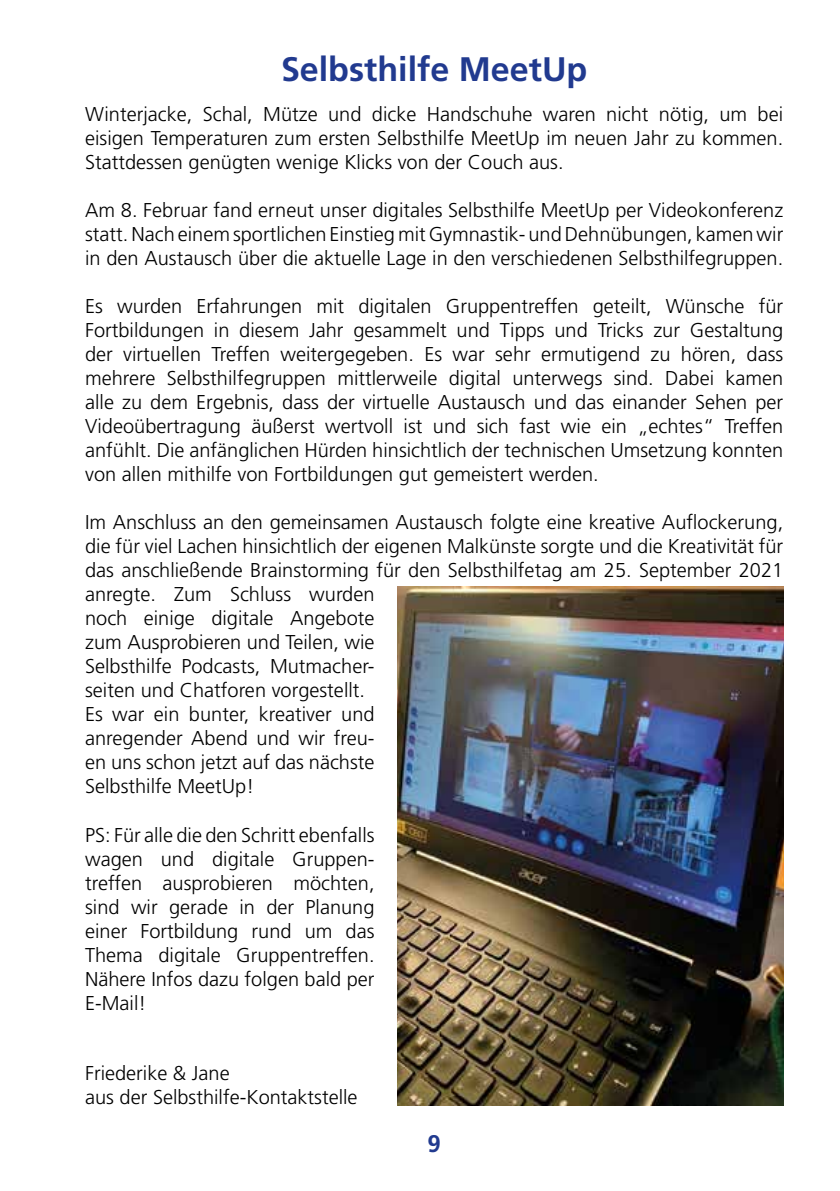
<style>
.page{position:relative;width:840px;height:1191px;background:#fff}
.page>*{position:absolute;margin:0;border:0;box-sizing:border-box;transform-origin:0 0}
.t1{font:700 34px "Frutiger LT Std";color:#213a8f}
.t2{font:700 24px "Frutiger LT Std";color:#213a8f}
.t3{font:300 20px/24px "Frutiger LT Std";color:#000;text-align:justify}
</style>
<div class="page">
<img style="left:397px;top:587px;width:385px;height:519px">
<h1 class="t1" style="left:281px;top:49px;width:308px">Selbsthilfe MeetUp</h1>
<p class="t3" style="left:85px;top:103px;width:699px">Winterjacke, Schal, Mütze und dicke Handschuhe waren nicht nötig, um bei eisigen Temperaturen zum ersten Selbsthilfe MeetUp im neuen Jahr zu kommen.<br>Stattdessen genügten wenige Klicks von der Couch aus.</p>
<p class="t3" style="left:85px;top:199px;width:699px">Am 8. Februar fand erneut unser digitales Selbsthilfe MeetUp per Videokonferenz statt. Nach einem sportlichen Einstieg mit Gymnastik- und Dehnübungen, kamen wir in den Austausch über die aktuelle Lage in den verschiedenen Selbsthilfegruppen.</p>
<p class="t3" style="left:85px;top:295px;width:699px">Es wurden Erfahrungen mit digitalen Gruppentreffen geteilt, Wünsche für Fortbildungen in diesem Jahr gesammelt und Tipps und Tricks zur Gestaltung der virtuellen Treffen weitergegeben. Es war sehr ermutigend zu hören, dass mehrere Selbsthilfegruppen mittlerweile digital unterwegs sind. Dabei kamen alle zu dem Ergebnis, dass der virtuelle Austausch und das einander Sehen per Videoübertragung äußerst wertvoll ist und sich fast wie ein „echtes“ Treffen anfühlt. Die anfänglichen Hürden hinsichtlich der technischen Umsetzung konnten von allen mithilfe von Fortbildungen gut gemeistert werden.</p>
<p class="t3" style="left:85px;top:511px;width:699px;text-align:left">Im Anschluss an den gemeinsamen Austausch folgte eine kreative Auflockerung, die für viel Lachen hinsichtlich der eigenen Malkünste sorgte und die Kreativität für das anschließende Brainstorming für den Selbsthilfetag am 25. September 2021 anregte. Zum Schluss wurden<br>noch einige digitale Angebote<br>zum Ausprobieren und Teilen, wie<br>Selbsthilfe Podcasts, Mutmacher-<br>seiten und Chatforen vorgestellt.<br>Es war ein bunter, kreativer und<br>anregender Abend und wir freu-<br>en uns schon jetzt auf das nächste<br>Selbsthilfe MeetUp!</p>
<p class="t3" style="left:85px;top:823px;width:291px">PS: Für alle die den Schritt ebenfalls wagen und digitale Gruppen&shy;treffen ausprobieren möchten, sind wir gerade in der Planung einer Fortbildung rund um das Thema digitale Gruppentreffen.<br>Nähere Infos dazu folgen bald per E-Mail!</p>
<p class="t3" style="left:85px;top:1061px;width:274px">Friederike &amp; Jane<br>aus der Selbsthilfe-Kontaktstelle</p>
<p class="t2" style="left:427px;top:1129px;width:15px">9</p>
</div>
